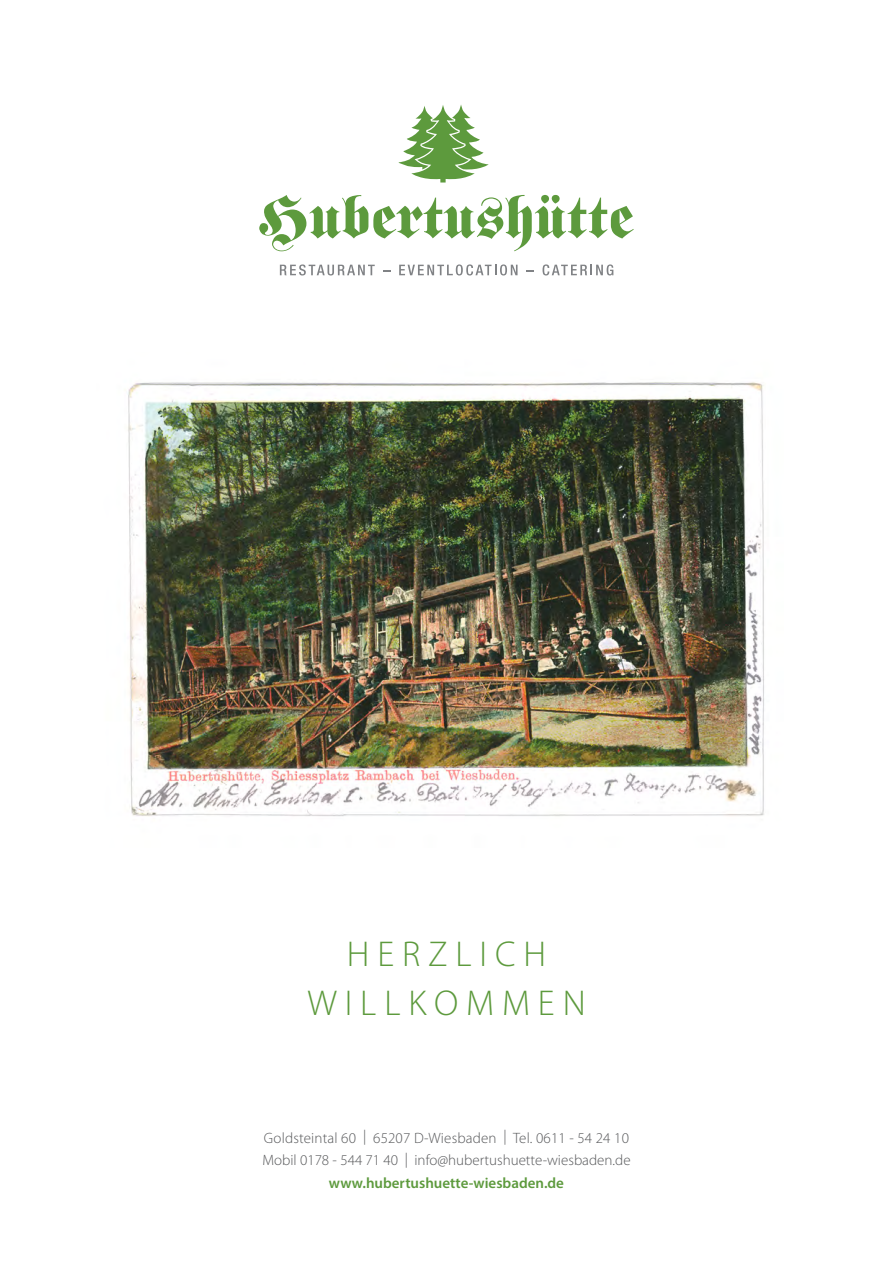
<style>
.page{position:relative;width:893px;height:1263px;background:#fff}
.page>*{position:absolute;margin:0;border:0;box-sizing:border-box;transform-origin:0 0}
.t1{font:300 36px "Myriad Pro";letter-spacing:.22em;color:#5d9a3d}
.t2{font:300 15px "Myriad Pro";color:#57585a}
.t3{font:600 15px "Myriad Pro";color:#5d9a3d}
</style>
<div class="page">
<img style="left:128px;top:382px;width:636px;height:434px">
<svg style="left:259px;top:195px;width:375px;height:56px"></svg>
<svg style="left:280px;top:264px;width:95px;height:11px"></svg>
<svg style="left:383px;top:270px;width:7px;height:2px"></svg>
<svg style="left:399px;top:264px;width:119px;height:11px"></svg>
<svg style="left:526px;top:270px;width:8px;height:2px"></svg>
<svg style="left:543px;top:264px;width:70px;height:11px"></svg>
<svg style="left:398px;top:105px;width:91px;height:78px"></svg>
<p class="t1" style="left:347px;top:932px;width:201px">HERZLICH</p>
<p class="t1" style="left:307px;top:981px;width:280px">WILLKOMMEN</p>
<p class="t2" style="left:264px;top:1128px;width:366px">Goldsteintal 60 | 65207 D-Wiesbaden | Tel. 0611 - 54 24 10</p>
<p class="t2" style="left:262px;top:1151px;width:370px">Mobil 0178 - 544 71 40 | info@hubertushuette-wiesbaden.de</p>
<p class="t3" style="left:329px;top:1173px;width:237px">www.hubertushuette-wiesbaden.de</p>
</div>
